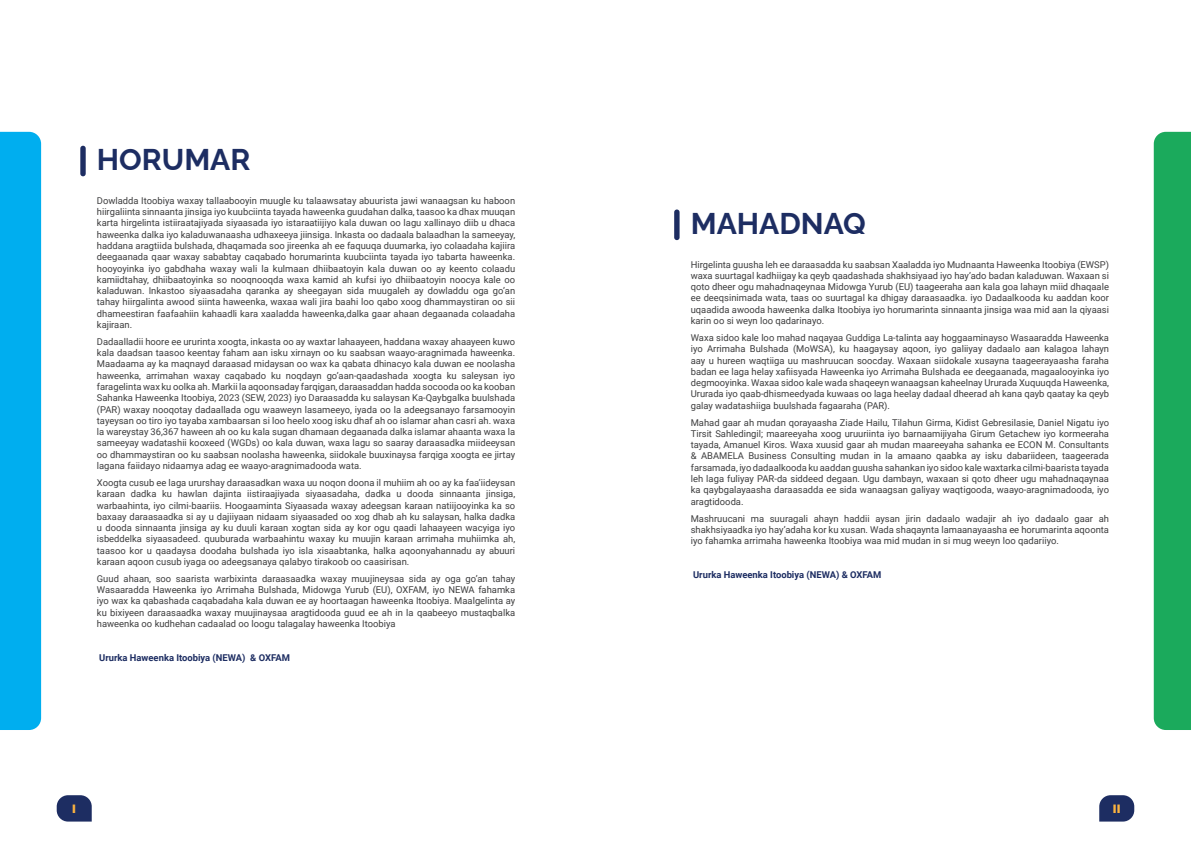
<style>
.page{position:relative;width:1191px;height:842px;background:#fff}
.page>*{position:absolute;margin:0;border:0;box-sizing:border-box;transform-origin:0 0}
.t1{font:700 30px "Raleway";color:#1d2d62}
.t2{font:900 12px "Raleway";color:#fbb33f}
.t3{font:9.4px/11.3px "Roboto";color:#3e3e3f;text-align:justify}
.t4{font:700 9.4px "Roboto";color:#1d2d62}
</style>
<div class="page">
<div style="left:80px;top:146px;width:6px;height:30px;background:#1d2d62;border-radius:3px"></div>
<div style="left:0;top:132px;width:41px;height:598px;background:#00aeef"></div>
<div style="left:674px;top:209px;width:5px;height:31px;background:#1d2d62;border-radius:3px"></div>
<svg style="left:57px;top:795px;width:35px;height:26px"></svg>
<svg style="left:1099px;top:795px;width:35px;height:26px"></svg>
<div style="left:1153px;top:132px;width:38px;height:598px;background:#1baa5c"></div>
<p class="t1" style="left:97px;top:135px;width:155px">HORUMAR</p>
<p class="t3" style="left:97px;top:194px;width:420px">Dowladda Itoobiya waxay tallaabooyin muugle ku talaawsatay abuurista jawi wanaagsan ku haboon hiirgaliinta sinnaanta jinsiga iyo kuubciinta tayada haweenka guudahan dalka, taasoo ka dhax muuqan karta hirgelinta istiiraatajiyada siyaasada iyo istaraatiijiyo kala duwan oo lagu xallinayo diib u dhaca haweenka dalka iyo kaladuwanaasha udhaxeeya jiinsiga. Inkasta oo dadaala balaadhan la sameeyay, haddana aragtiida bulshada, dhaqamada soo jireenka ah ee faquuqa duumarka, iyo colaadaha kajiira deegaanada qaar waxay sababtay caqabado horumarinta kuubciinta tayada iyo tabarta haweenka. hooyoyinka iyo gabdhaha waxay wali la kulmaan dhiibaatoyin kala duwan oo ay keento colaadu kamiidtahay, dhiibaatoyinka so nooqnooqda waxa kamid ah kufsi iyo dhiibaatoyin noocya kale oo kaladuwan. Inkastoo siyaasadaha qaranka ay sheegayan sida muugaleh ay dowladdu oga go’an tahay hiirgalinta awood siinta haweenka, waxaa wali jira baahi loo qabo xoog dhammaystiran oo sii dhameestiran faafaahiin kahaadli kara xaaladda haweenka,dalka gaar ahaan degaanada colaadaha kajiraan.</p>
<p class="t3" style="left:97px;top:336px;width:420px">Dadaalladii hoore ee ururinta xoogta, inkasta oo ay waxtar lahaayeen, haddana waxay ahaayeen kuwo kala daadsan taasoo keentay faham aan isku xirnayn oo ku saabsan waayo-aragnimada haweenka.<br>Maadaama ay ka maqnayd daraasad midaysan oo wax ka qabata dhinacyo kala duwan ee noolasha haweenka, arrimahan waxay caqabado ku noqdayn go’aan-qaadashada xoogta ku saleysan iyo faragelinta wax ku oolka ah. Markii la aqoonsaday farqigan, daraasaddan hadda socooda oo ka kooban Sahanka Haweenka Itoobiya, 2023 (SEW, 2023) iyo Daraasadda ku salaysan Ka-Qaybgalka buulshada (PAR) waxay nooqotay dadaallada ogu waaweyn lasameeyo, iyada oo la adeegsanayo farsamooyin tayeysan oo tiro iyo tayaba xambaarsan si loo heelo xoog isku dhaf ah oo islamar ahan casri ah. waxa la wareystay 36,367 haween ah oo ku kala sugan dhamaan degaanada dalka islamar ahaanta waxa la sameeyay wadatashii kooxeed (WGDs) oo kala duwan, waxa lagu so saaray daraasadka miideeysan oo dhammaystiran oo ku saabsan noolasha haweenka, siidokale buuxinaysa farqiga xoogta ee jirtay lagana faiidayo nidaamya adag ee waayo-aragnimadooda wata.</p>
<p class="t3" style="left:97px;top:477px;width:420px">Xoogta cusub ee laga ururshay daraasadkan waxa uu noqon doona il muhiim ah oo ay ka faa’iideysan karaan dadka ku hawlan dajinta iistiraajiyada siyaasadaha, dadka u dooda sinnaanta jinsiga, warbaahinta, iyo cilmi-baariis. Hoogaaminta Siyaasada waxay adeegsan karaan natiijooyinka ka so baxaay daraasaadka si ay u dajiiyaan nidaam siyaasaded oo xog dhab ah ku salaysan, halka dadka u dooda sinnaanta jinsiga ay ku duuli karaan xogtan sida ay kor ogu qaadi lahaayeen wacyiga iyo isbeddelka siyaasadeed. quuburada warbaahintu waxay ku muujin karaan arrimaha muhiimka ah, taasoo kor u qaadaysa doodaha bulshada iyo isla xisaabtanka, halka aqoonyahannadu ay abuuri karaan aqoon cusub iyaga oo adeegsanaya qalabyo tirakoob oo caasirisan.</p>
<p class="t3" style="left:97px;top:572px;width:420px">Guud ahaan, soo saarista warbixinta daraasaadka waxay muujineysaa sida ay oga go’an tahay Wasaaradda Haweenka iyo Arrimaha Bulshada, Midowga Yurub (EU), OXFAM, iyo NEWA fahamka iyo wax ka qabashada caqabadaha kala duwan ee ay hoortaagan haweenka Itoobiya. Maalgelinta ay ku bixiyeen daraasaadka waxay muujinaysaa aragtidooda guud ee ah in la qaabeeyo mustaqbalka haweenka oo kudhehan cadaalad oo loogu talagalay haweenka Itoobiya</p>
<p class="t4" style="left:99px;top:651px;width:192px">Ururka Haweenka Itoobiya (NEWA) &amp; OXFAM</p>
<p class="t1" style="left:691px;top:199px;width:176px">MAHADNAQ</p>
<p class="t3" style="left:691px;top:258px;width:420px">Hirgelinta guusha leh ee daraasadda ku saabsan Xaaladda iyo Mudnaanta Haweenka Itoobiya (EWSP) waxa suurtagal kadhiigay ka qeyb qaadashada shakhsiyaad iyo hay’ado badan kaladuwan. Waxaan si qoto dheer ogu mahadnaqeynaa Midowga Yurub (EU) taageeraha aan kala goa lahayn miid dhaqaale ee deeqsinimada wata, taas oo suurtagal ka dhigay daraasaadka. iyo Dadaalkooda ku aaddan koor uqaadida awooda haweenka dalka Itoobiya iyo horumarinta sinnaanta jinsiga waa mid aan la qiyaasi karin oo si weyn loo qadarinayo.</p>
<p class="t3" style="left:691px;top:332px;width:420px">Waxa sidoo kale loo mahad naqayaa Guddiga La-talinta aay hoggaaminayso Wasaaradda Haweenka iyo Arrimaha Bulshada (MoWSA), ku haagaysay aqoon, iyo galiiyay dadaalo aan kalagoa lahayn aay u hureen waqtiiga uu mashruucan soocday. Waxaan siidokale xusayna taageerayaasha faraha badan ee laga helay xafiisyada Haweenka iyo Arrimaha Bulshada ee deegaanada, magaalooyinka iyo degmooyinka. Waxaa sidoo kale wada shaqeeyn wanaagsan kaheelnay Ururada Xuquuqda Haweenka, Ururada iyo qaab-dhismeedyada kuwaas oo laga heelay dadaal dheerad ah kana qayb qaatay ka qeyb galay wadatashiiga buulshada fagaaraha (PAR).</p>
<p class="t3" style="left:691px;top:416px;width:420px">Mahad gaar ah mudan qorayaasha Ziade Hailu, Tilahun Girma, Kidist Gebresilasie, Daniel Nigatu iyo Tirsit Sahledingil; maareeyaha xoog uruuriinta iyo barnaamijiyaha Girum Getachew iyo kormeeraha tayada, Amanuel Kiros. Waxa xuusid gaar ah mudan maareeyaha sahanka ee ECON M. Consultants &amp; ABAMELA Business Consulting mudan in la amaano qaabka ay isku dabariideen, taageerada farsamada, iyo dadaalkooda ku aaddan guusha sahankan iyo sidoo kale waxtarka cilmi-baarista tayada leh laga fuliyay PAR-da siddeed degaan. Ugu dambayn, waxaan si qoto dheer ugu mahadnaqaynaa ka qaybgalayaasha daraasadda ee sida wanaagsan galiyay waqtigooda, waayo-aragnimadooda, iyo aragtidooda.</p>
<p class="t3" style="left:691px;top:512px;width:420px">Mashruucani ma suuragali ahayn haddii aysan jirin dadaalo wadajir ah iyo dadaalo gaar ah shakhsiyaadka iyo hay’adaha kor ku xusan. Wada shaqaynta lamaanayaasha ee horumarinta aqoonta iyo fahamka arrimaha haweenka Itoobiya waa mid mudan in si mug weeyn loo qadariiyo.</p>
<p class="t4" style="left:693px;top:568px;width:190px">Ururka Haweenka Itoobiya (NEWA) &amp; OXFAM</p>
<p class="t2" style="left:72px;top:799px;width:5px">I</p>
<p class="t2" style="left:1113px;top:799px;width:9px">II</p>
</div>
